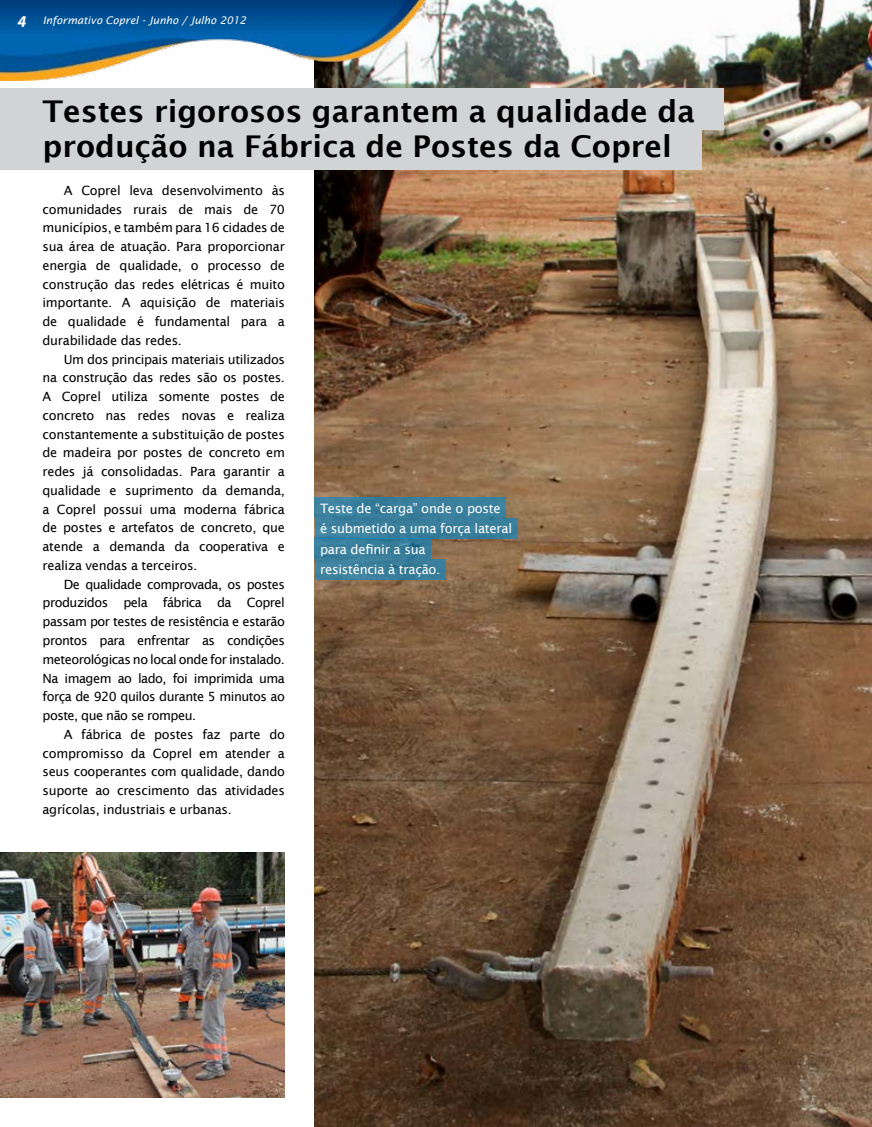
<style>
.page{position:relative;width:872px;height:1127px;background:#fff}
.page>*{position:absolute;margin:0;border:0;box-sizing:border-box;transform-origin:0 0}
.t1{font:600 30px/34.5px "Lucida Sans";color:#000}
.t2{font:12.9px/20.4px "Lucida Sans";letter-spacing:-.02em;color:#fff}
.t3{font:12.75px/18.8px "Lucida Sans";letter-spacing:-.02em;color:#000;text-align:justify}
.t4{font:italic 10.5px "Lucida Sans";color:#fcfcfc}
.s1{font-family:"Myriad Pro";font-weight:700;font-size:16.5px;color:#fff}
</style>
<div class="page">
<img style="left:315px;top:0;width:557px;height:1127px">
<div style="left:0;top:88px;width:723px;height:42px;background:#d1d3d4"></div>
<div style="left:0;top:128px;width:702px;height:42px;background:#d1d3d4"></div>
<img style="left:0;top:0;width:437px;height:81px">
<img style="left:0;top:852px;width:285px;height:245px">
<div style="left:315px;top:497px;width:191px;height:21px;background:#3a809d"></div>
<div style="left:315px;top:518px;width:202px;height:20px;background:#397f9c"></div>
<div style="left:315px;top:538px;width:116px;height:21px;background:#397e9b"></div>
<div style="left:315px;top:559px;width:130px;height:20px;background:#3a7f9c"></div>
<p class="t4" style="left:18px;top:14px;width:230px"><span class="s1">4</span> Informativo Coprel - Junho / Julho 2012</p>
<h1 class="t1" style="left:43px;top:94px;width:654px">Testes rigorosos garantem a qualidade da produção na Fábrica de Postes da Coprel</h1>
<p class="t3" style="left:43px;top:181px;width:244px;text-indent:21px">A Coprel leva desenvolvimento às comunidades rurais de mais de 70 municípios, e também para 16 cidades de sua área de atuação. Para proporcionar energia de qualidade, o processo de construção das redes elétricas é muito importante. A aquisição de materiais de qualidade é fundamental para a durabilidade das redes.</p>
<p class="t3" style="left:43px;top:350px;width:244px;text-indent:21px">Um dos principais materiais utilizados na construção das redes são os postes.<br>A Coprel utiliza somente postes de concreto nas redes novas e realiza constantemente a substituição de postes de madeira por postes de concreto em redes já consolidadas. Para garantir a qualidade e suprimento da demanda, a Coprel possui uma moderna fábrica de postes e artefatos de concreto, que atende a demanda da cooperativa e realiza vendas a terceiros.</p>
<p class="t3" style="left:43px;top:575px;width:244px;text-indent:21px">De qualidade comprovada, os postes produzidos pela fábrica da Coprel passam por testes de resistência e estarão prontos para enfrentar as condições meteorológicas no local onde for instalado.<br>Na imagem ao lado, foi imprimida uma força de 920 quilos durante 5 minutos ao poste, que não se rompeu.</p>
<p class="t3" style="left:43px;top:725px;width:244px;text-indent:21px">A fábrica de postes faz parte do compromisso da Coprel em atender a seus cooperantes com qualidade, dando suporte ao crescimento das atividades agrícolas, industriais e urbanas.</p>
<p class="t2" style="left:320px;top:498px;width:194px">Teste de “carga” onde o poste<br>é submetido a uma força lateral para definir a sua<br>resistência à tração.</p>
</div>
